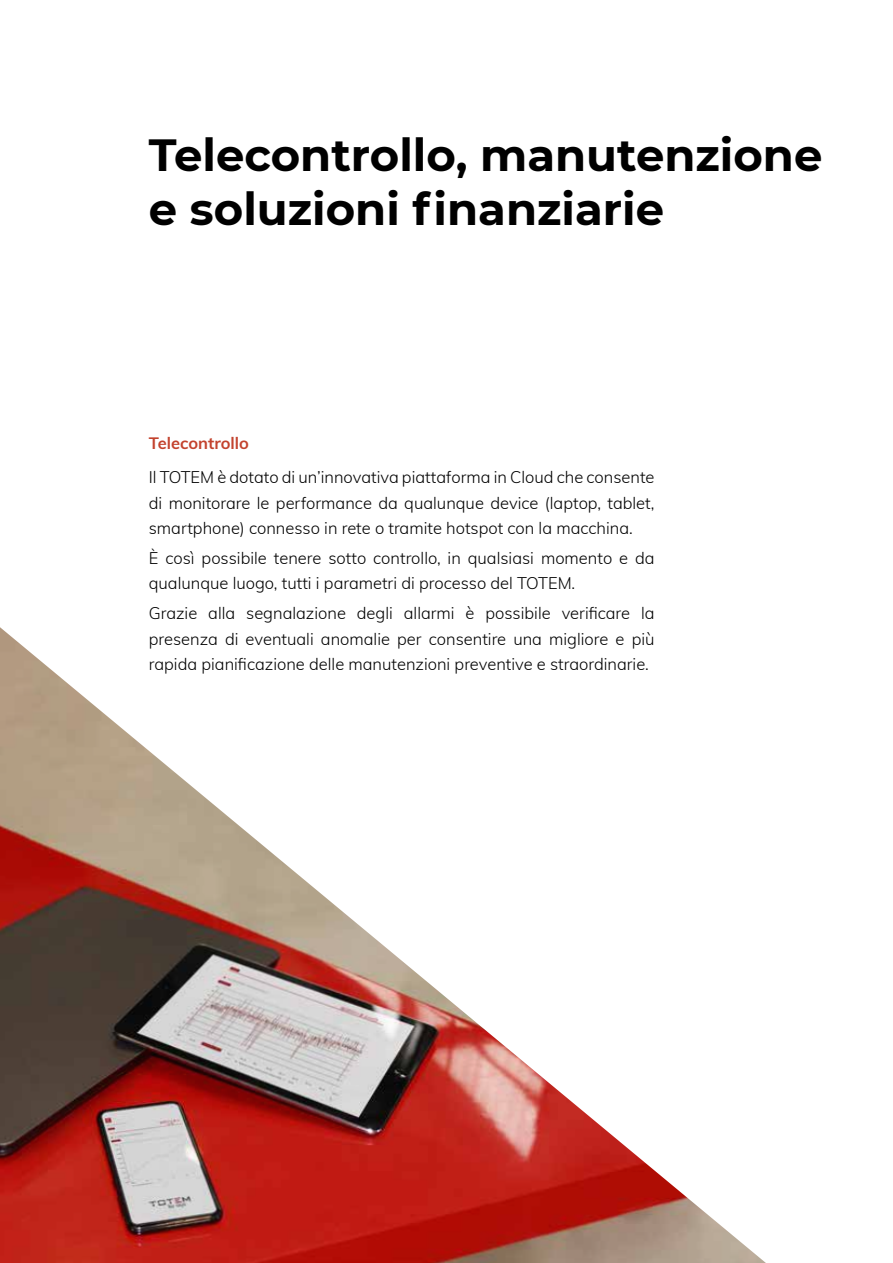
<style>
.page{position:relative;width:893px;height:1263px;background:#fff}
.page>*{position:absolute;margin:0;border:0;box-sizing:border-box;transform-origin:0 0}
.t1{font:700 45px/54px "Montserrat";color:#000}
.t2{font:300 16.5px/25.5px "Muli";color:#000;text-align:justify}
.t3{font:700 16.5px "Muli";color:#c3432e}
</style>
<div class="page">
<img style="left:0;top:627px;width:766px;height:636px">
<h1 class="t1" style="left:149px;top:126px;width:675px">Telecontrollo, manutenzione e soluzioni finanziarie</h1>
<p class="t3" style="left:149px;top:431px;width:102px">Telecontrollo</p>
<p class="t2" style="left:149px;top:464px;width:507px">Il TOTEM è dotato di un’innovativa piattaforma in Cloud che consente di monitorare le performance da qualunque device (laptop, tablet, smartphone) connesso in rete o tramite hotspot con la macchina.</p>
<p class="t2" style="left:149px;top:544px;width:507px">È così possibile tenere sotto controllo, in qualsiasi momento e da qualunque luogo, tutti i parametri di processo del TOTEM.</p>
<p class="t2" style="left:149px;top:600px;width:507px">Grazie alla segnalazione degli allarmi è possibile verificare la presenza di eventuali anomalie per consentire una migliore e più rapida pianificazione delle manutenzioni preventive e straordinarie.</p>
</div>
